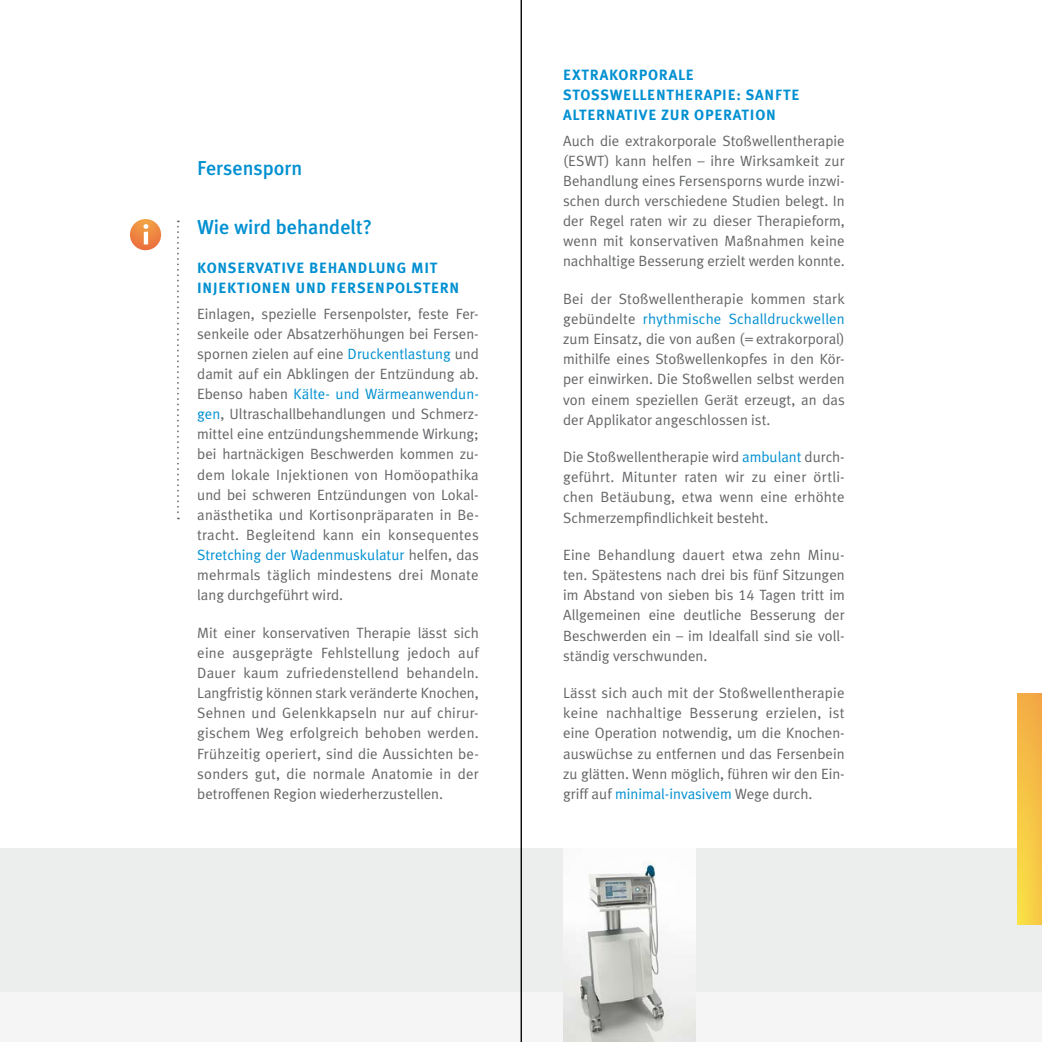
<style>
.page{position:relative;width:1042px;height:1042px;background:#fff}
.page>*{position:absolute;margin:0;border:0;box-sizing:border-box;transform-origin:0 0}
.t1{font:500 20.12px "Meta Plus";color:#0090d1}
.t2{font:14.88px/20.1px "Meta Plus Normal";color:#646567;text-align:justify}
.t3{font:700 14.88px/20.1px "Meta Plus";letter-spacing:.05em;color:#0090d1}
.s1{color:#0090d1}
.s2{font-family:"Meta Plus Normal Caps"}
</style>
<div class="page">
<div style="left:0;top:848px;width:1042px;height:194px;background:#eceded"></div>
<div style="left:0;top:992px;width:1042px;height:50px;background:#f5f5f5"></div>
<div style="left:1017px;top:693px;width:25px;height:231px;background:linear-gradient(to bottom,#f3ac45,#f9da46)"></div>
<svg style="left:177px;top:220px;width:2px;height:299px"></svg>
<svg style="left:129px;top:218px;width:33px;height:33px"></svg>
<div style="left:128px;top:217px;width:35px;height:35px;border:2px solid #fff;border-radius:50%"></div>
<svg style="left:143px;top:224px;width:5px;height:5px"></svg>
<hr style="left:144px;top:231px;width:4px;height:13px;background:#fff">
<img style="left:563px;top:848px;width:133px;height:194px">
<hr style="left:521px;top:0;width:1px;height:1042px;background:#000">
<h1 class="t1" style="left:197px;top:156px;width:107px">Fersensporn</h1>
<h1 class="t1" style="left:197px;top:216px;width:176px">Wie wird behandelt?</h1>
<p class="t3" style="left:197px;top:258px;width:264px">KONSERVATIVE BEHANDLUNG MIT<br>INJEKTIONEN UND FERSENPOLSTERN</p>
<p class="t2" style="left:197px;top:303px;width:283px">Einlagen, spezielle Fersenpolster, feste Fer&shy;senkeile oder Absatzerhöhungen bei Fersen&shy;spornen zielen auf eine <span class="s1">Druckentlastung</span> und damit auf ein Abklingen der Entzündung ab.<br>Ebenso haben <span class="s1">Kälte- und Wärmeanwendun&shy;gen</span>, Ultraschallbehandlungen und Schmerz&shy;mittel eine entzündungshemmende Wirkung; bei hartnäckigen Beschwerden kommen zu&shy;dem lokale Injektionen von Homöopathika und bei schweren Entzündungen von Lokal&shy;anästhetika und Kortisonpräparaten in Be&shy;tracht. Begleitend kann ein konsequentes <span class="s1">Stretching der Wadenmuskulatur</span> helfen, das mehrmals täglich mindestens drei Monate lang durchgeführt wird.</p>
<p class="t2" style="left:197px;top:622px;width:283px">Mit einer konservativen Therapie lässt sich eine ausgeprägte Fehlstellung jedoch auf Dauer kaum zufriedenstellend behandeln.<br>Langfristig können stark veränderte Knochen, Sehnen und Gelenkkapseln nur auf chirur&shy;gischem Weg erfolgreich behoben werden.<br>Frühzeitig operiert, sind die Aussichten be&shy;sonders gut, die normale Anatomie in der betroffenen Region wiederherzustellen.</p>
<p class="t3" style="left:563px;top:65px;width:238px">EXTRAKORPORALE<br>STOSSWELLENTHERAPIE: SANFTE<br>ALTERNATIVE ZUR OPERATION</p>
<p class="t2" style="left:563px;top:130px;width:283px">Auch die extrakorporale Stoßwellentherapie (ESWT) kann helfen – ihre Wirksamkeit zur Behandlung eines Fersensporns wurde inzwi&shy;schen durch verschiedene Studien belegt. In der Regel raten wir zu dieser Therapieform, wenn mit konservativen Maßnahmen keine nachhaltige Besserung erzielt werden konnte.</p>
<p class="t2" style="left:563px;top:288px;width:283px">Bei der Stoßwellentherapie kommen stark gebündelte <span class="s1">rhythmische Schalldruckwellen </span>zum Einsatz, die von außen (=extrakorporal) mithilfe eines Stoßwellenkopfes in den Kör&shy;per einwirken. Die Stoßwellen selbst werden von einem speziellen Gerät erzeugt, an das der Applikator angeschlossen ist.</p>
<p class="t2" style="left:563px;top:447px;width:283px">Die Stoßwellentherapie wird <span class="s1">ambulant</span> durch&shy;geführt. Mitunter raten wir zu einer örtli&shy;chen Betäubung, etwa wenn eine erhöhte Schmerzempfindlichkeit besteht.</p>
<p class="t2" style="left:563px;top:544px;width:283px">Eine Behandlung dauert etwa zehn Minu&shy;ten. Spätestens nach drei bis fünf Sitzungen im Abstand von sieben bis <span class="s2">14</span> Tagen tritt im Allgemeinen eine deutliche Besserung der Beschwerden ein – im Idealfall sind sie voll&shy;ständig verschwunden.</p>
<p class="t2" style="left:563px;top:683px;width:283px">Lässt sich auch mit der Stoßwellentherapie keine nachhaltige Besserung erzielen, ist eine Operation notwendig, um die Knochen&shy;auswüchse zu entfernen und das Fersenbein zu glätten. Wenn möglich, führen wir den Ein&shy;griff auf <span class="s1">minimal-invasivem</span> Wege durch.</p>
</div>
